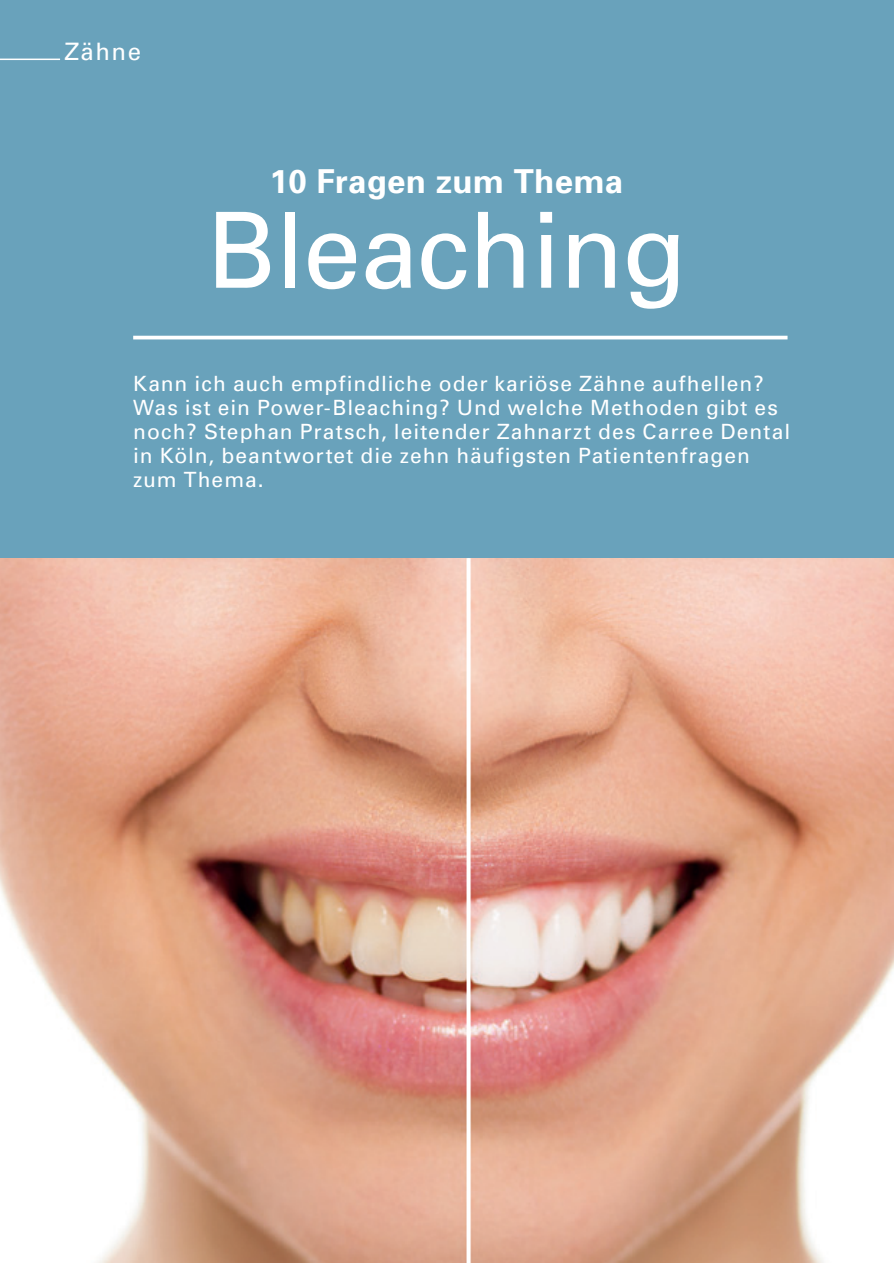
<style>
.page{position:relative;width:894px;height:1263px;background:#fff}
.page>*{position:absolute;margin:0;border:0;box-sizing:border-box;transform-origin:0 0}
.t1{font:105px "Univers";letter-spacing:-.01em;color:#fff}
.t2{font:700 33px "Univers";letter-spacing:.01em;color:#fff}
.t3{font:24px "Univers";letter-spacing:.06em;color:#fff}
.t4{font:21px/24px "Univers";letter-spacing:.05em;color:#fff}
</style>
<div class="page">
<div style="left:0;top:0;width:893px;height:558px;background:#69a2bb"></div>
<img style="left:0;top:558px;width:893px;height:704px">
<hr style="left:133px;top:336px;width:654px;height:3px;background:#fff">
<svg style="left:466px;top:558px;width:4px;height:704px"></svg>
<hr style="left:0;top:59px;width:60px;height:1px;background:#fff">
<p class="t3" style="left:64px;top:38px;width:78px">Zähne</p>
<h2 class="t2" style="left:269px;top:161px;width:355px">10 Fragen zum Thema</h2>
<h1 class="t1" style="left:206px;top:189px;width:482px">Bleaching</h1>
<p class="t4" style="left:133px;top:371px;width:658px">Kann ich auch empfindliche oder kariöse Zähne aufhellen?<br>Was ist ein Power-Bleaching? Und welche Methoden gibt es noch? Stephan Pratsch, leitender Zahnarzt des Carree Dental in Köln, beantwortet die zehn häufigsten Patientenfragen zum Thema.</p>
</div>
